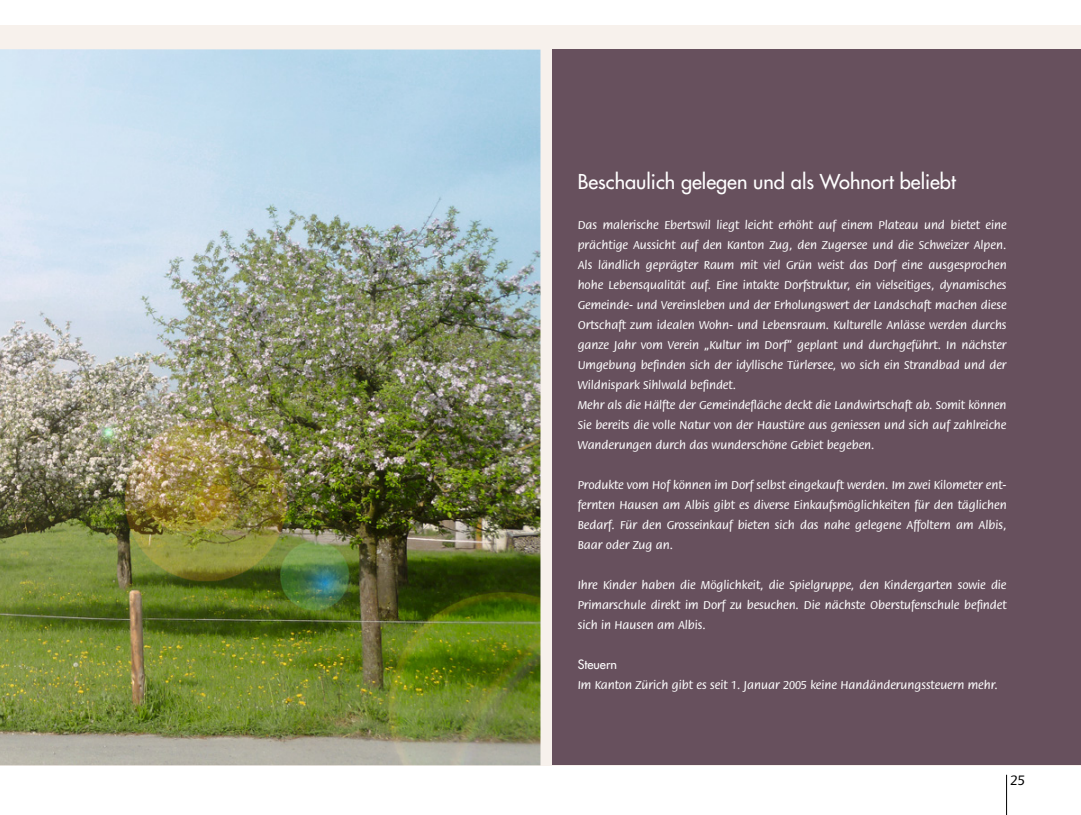
<style>
.page{position:relative;width:1081px;height:815px;background:#fff}
.page>*{position:absolute;margin:0;border:0;box-sizing:border-box;transform-origin:0 0}
.t1{font:20px "Futura";color:#fff}
.t2{font:500 15px "Flora";color:#000}
.t3{font:500 12.5px/20px "Flora";color:#fff;text-align:justify}
.t4{font:12.5px "Futura";color:#fff}
</style>
<div class="page">
<hr style="left:1006px;top:775px;width:1px;height:40px;background:#000">
<div style="left:0;top:25px;width:1081px;height:740px;background:#f7f1ec"></div>
<img style="left:0;top:49px;width:540px;height:716px">
<div style="left:553px;top:50px;width:528px;height:715px;background:#67505d"></div>
<h1 class="t1" style="left:578px;top:169px;width:380px">Beschaulich gelegen und als Wohnort beliebt</h1>
<p class="t3" style="left:578px;top:216px;width:430px;text-align:left">Das malerische Ebertswil liegt leicht erhöht auf einem Plateau und bietet eine prächtige Aussicht auf den Kanton Zug, den Zugersee und die Schweizer Alpen.<br>Als ländlich geprägter Raum mit viel Grün weist das Dorf eine ausgesprochen hohe Lebensqualität auf. Eine intakte Dorfstruktur, ein vielseitiges, dynamisches Gemeinde- und Vereinsleben und der Erholungswert der Landschaft machen diese Ortschaft zum idealen Wohn- und Lebensraum. Kulturelle Anlässe werden durchs ganze Jahr vom Verein „Kultur im Dorf“ geplant und durchgeführt. In nächster Umgebung befinden sich der idyllische Türlersee, wo sich ein Strandbad und der Wildnispark Sihlwald befindet.<br>Mehr als die Hälfte der Gemeindefläche deckt die Landwirtschaft ab. Somit können Sie bereits die volle Natur von der Haustüre aus geniessen und sich auf zahlreiche Wanderungen durch das wunderschöne Gebiet begeben.</p>
<p class="t3" style="left:578px;top:476px;width:430px">Produkte vom Hof können im Dorf selbst eingekauft werden. Im zwei Kilometer ent&shy;fernten Hausen am Albis gibt es diverse Einkaufsmöglichkeiten für den täglichen Bedarf. Für den Grosseinkauf bieten sich das nahe gelegene Affoltern am Albis, Baar oder Zug an.</p>
<p class="t3" style="left:578px;top:576px;width:430px">Ihre Kinder haben die Möglichkeit, die Spielgruppe, den Kindergarten sowie die Primarschule direkt im Dorf zu besuchen. Die nächste Oberstufenschule befindet sich in Hausen am Albis.</p>
<p class="t4" style="left:578px;top:657px;width:41px">Steuern</p>
<p class="t3" style="left:578px;top:676px;width:422px">Im Kanton Zürich gibt es seit 1. Januar 2005 keine Handänderungssteuern mehr.</p>
<p class="t2" style="left:1010px;top:772px;width:16px">25</p>
</div>
